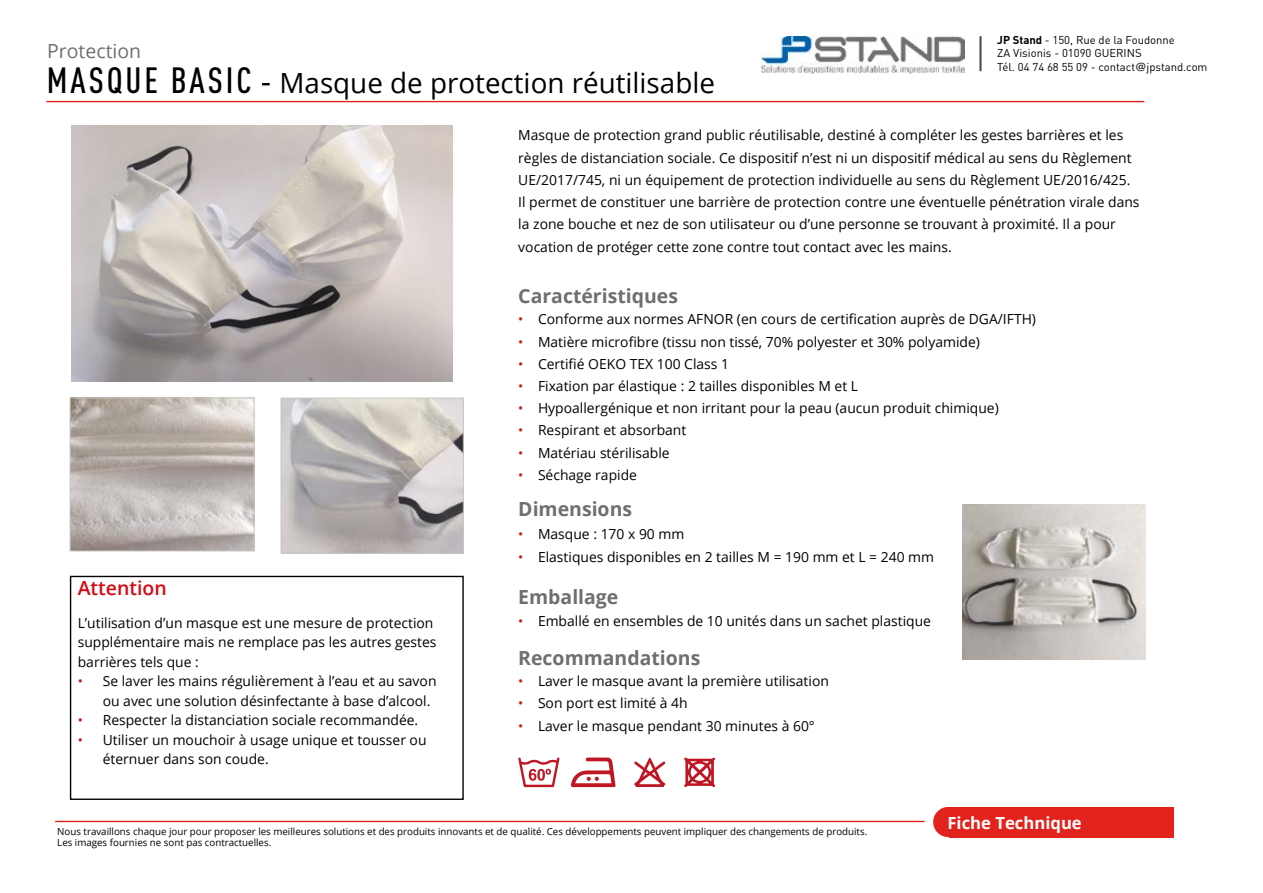
<style>
.page{position:relative;width:1263px;height:893px;background:#fff}
.page>*{position:absolute;margin:0;border:0;box-sizing:border-box;transform-origin:0 0}
.t1{font:500 condensed 36px "DIN Pro";letter-spacing:.08em;color:#000}
.t2{font:27.75px "Open Sans";color:#000}
.t3{font:700 19.5px "Open Sans";color:#706f6f}
.t4{font:19.5px "Open Sans";color:#706f6f}
.t5{font:600 19.5px "Open Sans";color:#d20a11}
.t6{font:700 16.65px "Open Sans";color:#fff}
.t7{font:13.95px/22.2px "Open Sans";color:#000}
.t8{font:11.25px/13.5px "DIN Pro";color:#000}
.t9{font:9.75px/11.7px "Open Sans";color:#000}
.s1{font-size:31.95px}
.s2{font-weight:700}
.s3{font-family:"Helvetica"}
.s4{color:#cd1719}
</style>
<div class="page">
<hr style="left:46px;top:101px;width:1098px;height:1px;background:#e2231d">
<div style="left:933px;top:807px;width:30px;height:30px;background:#e2231d;border-radius:50%"></div>
<div style="left:949px;top:807px;width:225px;height:30px;background:#e2231d"></div>
<hr style="left:55px;top:821px;width:869px;height:1px;background:#e2231d">
<img style="left:283px;top:400px;width:179px;height:152px">
<div style="left:281px;top:398px;width:183px;height:156px;border:1px solid #c6c6c6"></div>
<img style="left:71px;top:125px;width:382px;height:256px">
<img style="left:962px;top:505px;width:183px;height:154px">
<img style="left:72px;top:400px;width:180px;height:149px">
<div style="left:70px;top:398px;width:184px;height:153px;border:1px solid #c6c6c6"></div>
<svg style="left:518px;top:757px;width:41px;height:30px"></svg>
<svg style="left:571px;top:757px;width:45px;height:30px"></svg>
<svg style="left:634px;top:757px;width:32px;height:30px"></svg>
<svg style="left:684px;top:757px;width:31px;height:30px"></svg>
<div style="left:70px;top:576px;width:394px;height:224px;border:1px solid #000"></div>
<img style="left:761px;top:36px;width:204px;height:37px">
<hr style="left:979px;top:36px;width:2px;height:35px;background:#000">
<h3 class="t4" style="left:47px;top:38px;width:95px">Protection</h3>
<h1 class="t1" style="left:47px;top:59px;width:207px">MASQUE BASIC</h1>
<h2 class="t2" style="left:47px;top:64px;width:669px"><span class="s1">UMASK BASIC -</span> Masque de protection réutilisable</h2>
<p class="t8" style="left:997px;top:32px;width:212px"><span class="s2">JP Stand</span> - 150, Rue de la Foudonne<br>ZA Visionis - 01090 GUERINS<br>Tél. 04 74 68 55 09 - contact<span class="s3">@</span>jpstand.com</p>
<p class="t7" style="left:518px;top:124px;width:623px">Masque de protection grand public réutilisable, destiné à compléter les gestes barrières et les règles de distanciation sociale. Ce dispositif n’est ni un dispositif médical au sens du Règlement UE/2017/745, ni un équipement de protection individuelle au sens du Règlement UE/2016/425.<br>Il permet de constituer une barrière de protection contre une éventuelle pénétration virale dans la zone bouche et nez de son utilisateur ou d’une personne se trouvant à proximité. Il a pour vocation de protéger cette zone contre tout contact avec les mains.</p>
<h3 class="t3" style="left:518px;top:282px;width:161px">Caractéristiques</h3>
<p class="t7" style="left:518px;top:308px;width:519px"><span class="s4">•</span> Conforme aux normes AFNOR (en cours de certification auprès de DGA/IFTH)</p>
<p class="t7" style="left:518px;top:330px;width:463px"><span class="s4">•</span> Matière microfibre (tissu non tissé, 70% polyester et 30% polyamide)</p>
<p class="t7" style="left:518px;top:352px;width:212px"><span class="s4">•</span> Certifié OEKO TEX 100 Class 1</p>
<p class="t7" style="left:518px;top:374px;width:341px"><span class="s4">•</span> Fixation par élastique : 2 tailles disponibles M et L</p>
<p class="t7" style="left:518px;top:397px;width:482px"><span class="s4">•</span> Hypoallergénique et non irritant pour la peau (aucun produit chimique)</p>
<p class="t7" style="left:518px;top:419px;width:170px"><span class="s4">•</span> Respirant et absorbant</p>
<p class="t7" style="left:518px;top:441px;width:153px"><span class="s4">•</span> Matériau stérilisable</p>
<p class="t7" style="left:518px;top:463px;width:120px"><span class="s4">•</span> Séchage rapide</p>
<h3 class="t3" style="left:518px;top:495px;width:115px">Dimensions</h3>
<h3 class="t5" style="left:78px;top:575px;width:91px">Attention</h3>
<p class="t7" style="left:518px;top:523px;width:168px"><span class="s4">•</span> Masque : 170 x 90 mm</p>
<p class="t7" style="left:518px;top:545px;width:417px"><span class="s4">•</span> Elastiques disponibles en 2 tailles M = 190 mm et L = 240 mm</p>
<h3 class="t3" style="left:518px;top:583px;width:102px">Emballage</h3>
<p class="t7" style="left:78px;top:611px;width:357px">L’utilisation d’un masque est une mesure de protection</p>
<p class="t7" style="left:518px;top:609px;width:414px"><span class="s4">•</span> Emballé en ensembles de 10 unités dans un sachet plastique</p>
<p class="t7" style="left:78px;top:632px;width:360px;line-height:19.5px">supplémentaire mais ne remplace pas les autres gestes barrières tels que :</p>
<p class="t7" style="left:103px;top:671px;width:335px;line-height:19.5px;text-indent:-25px"><span class="s4">•</span> Se laver les mains régulièrement à l’eau et au savon ou avec une solution désinfectante à base d’alcool.</p>
<p class="t7" style="left:78px;top:709px;width:342px"><span class="s4">•</span> Respecter la distanciation sociale recommandée.</p>
<p class="t7" style="left:103px;top:729px;width:325px;line-height:19.5px;text-indent:-25px"><span class="s4">•</span> Utiliser un mouchoir à usage unique et tousser ou éternuer dans son coude.</p>
<h3 class="t3" style="left:518px;top:644px;width:184px">Recommandations</h3>
<p class="t7" style="left:518px;top:670px;width:312px"><span class="s4">•</span> Laver le masque avant la première utilisation</p>
<p class="t7" style="left:518px;top:692px;width:171px"><span class="s4">•</span> Son port est limité à 4h</p>
<p class="t7" style="left:518px;top:714px;width:298px"><span class="s4">•</span> Laver le masque pendant 30 minutes à 60°</p>
<p class="t9" style="left:57px;top:825px;width:811px">Nous travaillons chaque jour pour proposer les meilleures solutions et des produits innovants et de qualité. Ces développements peuvent impliquer des changements de produits.<br>Les images fournies ne sont pas contractuelles.</p>
<p class="t6" style="left:947px;top:811px;width:136px">Fiche Technique</p>
</div>
